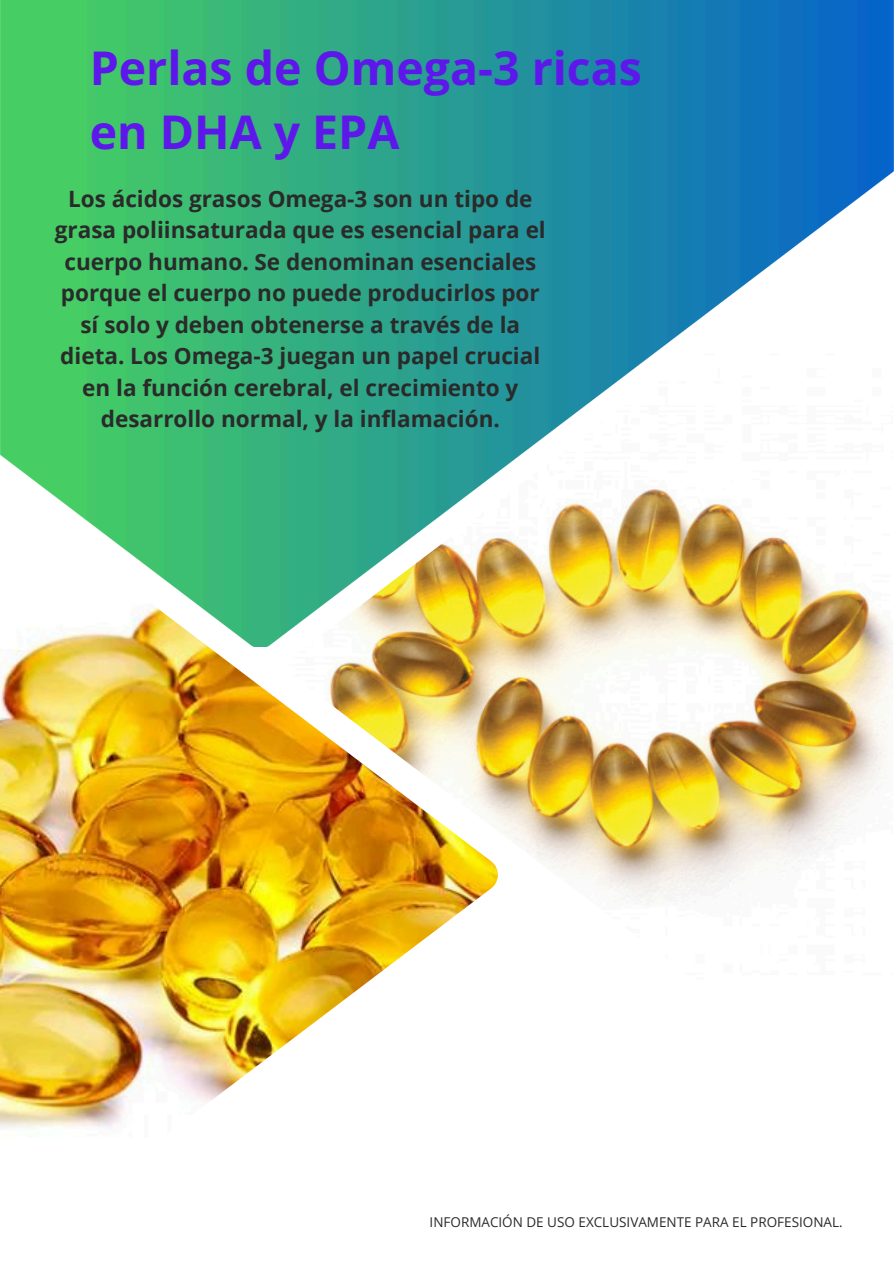
<style>
.page{position:relative;width:894px;height:1264px;background:#fff}
.page>*{position:absolute;margin:0;border:0;box-sizing:border-box;transform-origin:0 0}
.t1{font:700 46.5px/64.2px "Open Sans";color:#5e17eb}
.t2{font:700 22.5px/31.5px "Open Sans";color:#2a2a2a;text-align:center}
.t3{font:13.5px "Open Sans";color:#2a2a2a}
</style>
<div class="page">
<img style="left:0;top:0;width:893px;height:646px">
<img style="left:0;top:489px;width:289px;height:639px">
<img style="left:289px;top:201px;width:603px;height:841px">
<p class="t1" style="left:90px;top:35px;width:553px">Perlas de Omega-3 ricas en DHA y EPA</p>
<p class="t2" style="left:55px;top:182px;width:492px">Los ácidos grasos Omega-3 son un tipo de grasa poliinsaturada que es esencial para el cuerpo humano. Se denominan esenciales porque el cuerpo no puede producirlos por sí solo y deben obtenerse a través de la dieta. Los Omega-3 juegan un papel crucial en la función cerebral, el crecimiento y desarrollo normal, y la inflamación.</p>
<p class="t3" style="left:429px;top:1212px;width:414px">INFORMACIÓN DE USO EXCLUSIVAMENTE PARA EL PROFESIONAL.</p>
</div>
